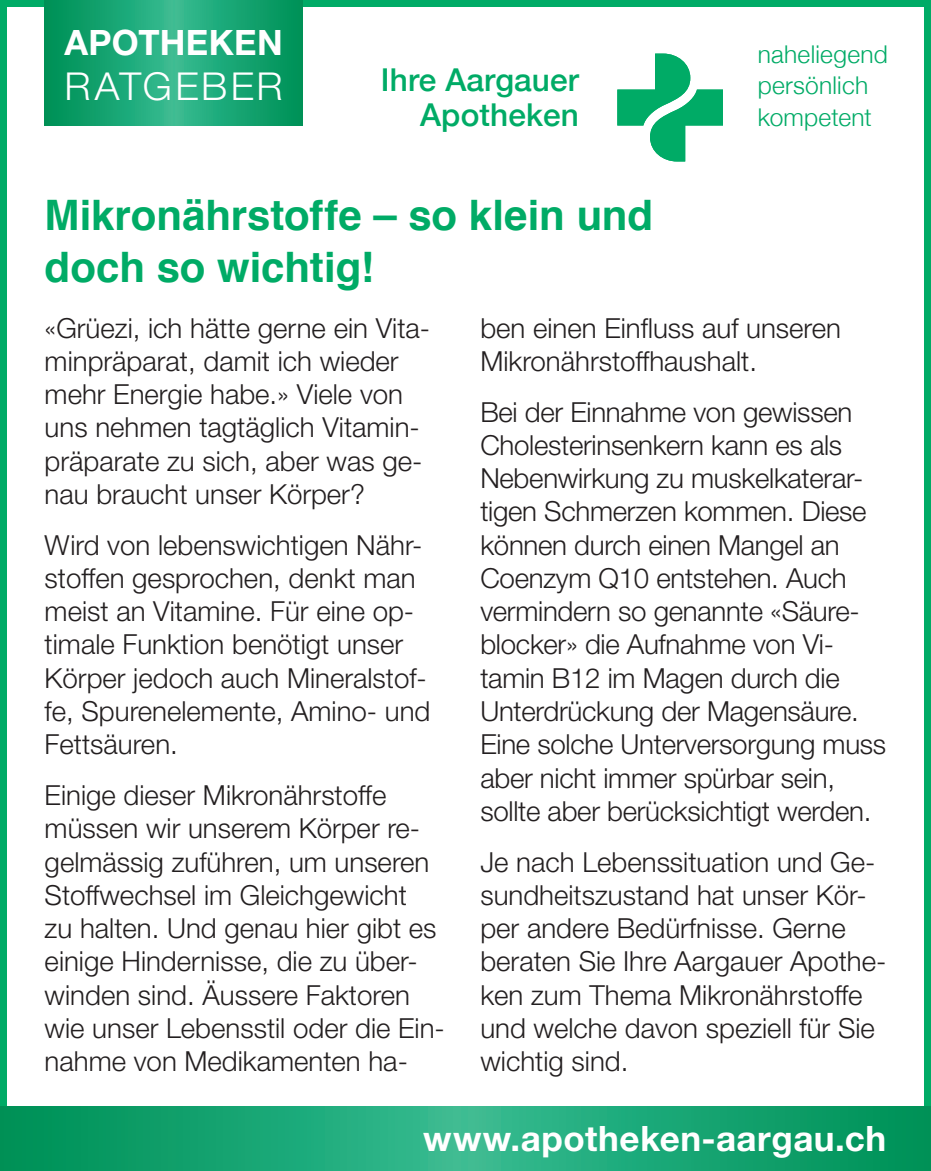
<style>
.page{position:relative;width:931px;height:1171px;background:#fff}
.page>*{position:absolute;margin:0;border:0;box-sizing:border-box;transform-origin:0 0}
.t1{font:700 42px/52.5px "Helvetica";color:#00ab66}
.t2{font:300 38.5px "Helvetica Neue LT Std";letter-spacing:.07em;color:#fff}
.t3{font:700 35px "Helvetica Neue LT Std";letter-spacing:.015em;color:#fff}
.t4{font:500 31.5px/35px "Helvetica Neue";letter-spacing:.005em;color:#00ab66;text-align:right}
.t5{font:300 27.65px/33.2px "Helvetica Neue LT Std";color:#231f20}
.t6{font:300 24.5px/31.5px "Helvetica Neue";letter-spacing:.01em;color:#00ab66}
</style>
<div class="page">
<svg style="left:617px;top:54px;width:106px;height:107px"></svg>
<div style="left:0;top:0;width:931px;height:1171px;border:7px solid #00ab66"></div>
<svg style="left:45px;top:0;width:258px;height:126px;background:#18a572"></svg>
<svg style="left:0;top:1106px;width:931px;height:65px;background:#18a572"></svg>
<p class="t3" style="left:64px;top:21px;width:220px">APOTHEKEN</p>
<h2 class="t2" style="left:64px;top:63px;width:220px">RATGEBER</h2>
<p class="t4" style="left:381px;top:59px;width:200px">Ihre Aargauer<br>Apotheken</p>
<p class="t6" style="left:757px;top:36px;width:132px">naheliegend persönlich kompetent</p>
<h1 class="t1" style="left:45px;top:189px;width:610px">Mikronährstoffe – so klein und doch so wichtig!</h1>
<p class="t5" style="left:45px;top:311px;width:387px">«Grüezi, ich hätte gerne ein Vita&shy;minpräparat, damit ich wieder mehr Energie habe.» Viele von uns nehmen tagtäglich Vitamin&shy;präparate zu sich, aber was ge&shy;nau braucht unser Körper?</p>
<p class="t5" style="left:45px;top:528px;width:387px">Wird von lebenswichtigen Nähr&shy;stoffen gesprochen, denkt man meist an Vitamine. Für eine op&shy;timale Funktion benötigt unser<br>Körper jedoch auch Mineralstof&shy;fe, Spurenelemente, Amino- und<br>Fettsäuren.</p>
<p class="t5" style="left:45px;top:778px;width:401px">Einige dieser Mikronährstoffe müssen wir unserem Körper re&shy;gelmässig zuführen, um unseren<br>Stoffwechsel im Gleichgewicht<br>zu halten. Und genau hier gibt es einige Hindernisse, die zu über&shy;winden sind. Äussere Faktoren wie unser Lebensstil oder die Ein&shy;nahme von Medikamenten ha-</p>
<p class="t5" style="left:480px;top:311px;width:362px">ben einen Einfluss auf unseren<br>Mikronährstoffhaushalt.</p>
<p class="t5" style="left:480px;top:395px;width:407px">Bei der Einnahme von gewissen<br>Cholesterinsenkern kann es als<br>Nebenwirkung zu muskelkaterar&shy;tigen Schmerzen kommen. Diese können durch einen Mangel an<br>Coenzym Q10 entstehen. Auch vermindern so genannte «Säure&shy;blocker» die Aufnahme von Vi&shy;tamin B12 im Magen durch die<br>Unterdrückung der Magensäure.<br>Eine solche Unterversorgung muss aber nicht immer spürbar sein, sollte aber berücksichtigt werden.</p>
<p class="t5" style="left:480px;top:844px;width:407px">Je nach Lebenssituation und Ge&shy;sundheitszustand hat unser Kör&shy;per andere Bedürfnisse. Gerne beraten Sie Ihre Aargauer Apothe&shy;ken zum Thema Mikronährstoffe und welche davon speziell für Sie wichtig sind.</p>
<p class="t3" style="left:423px;top:1116px;width:464px">www.apotheken-aargau.ch</p>
</div>
